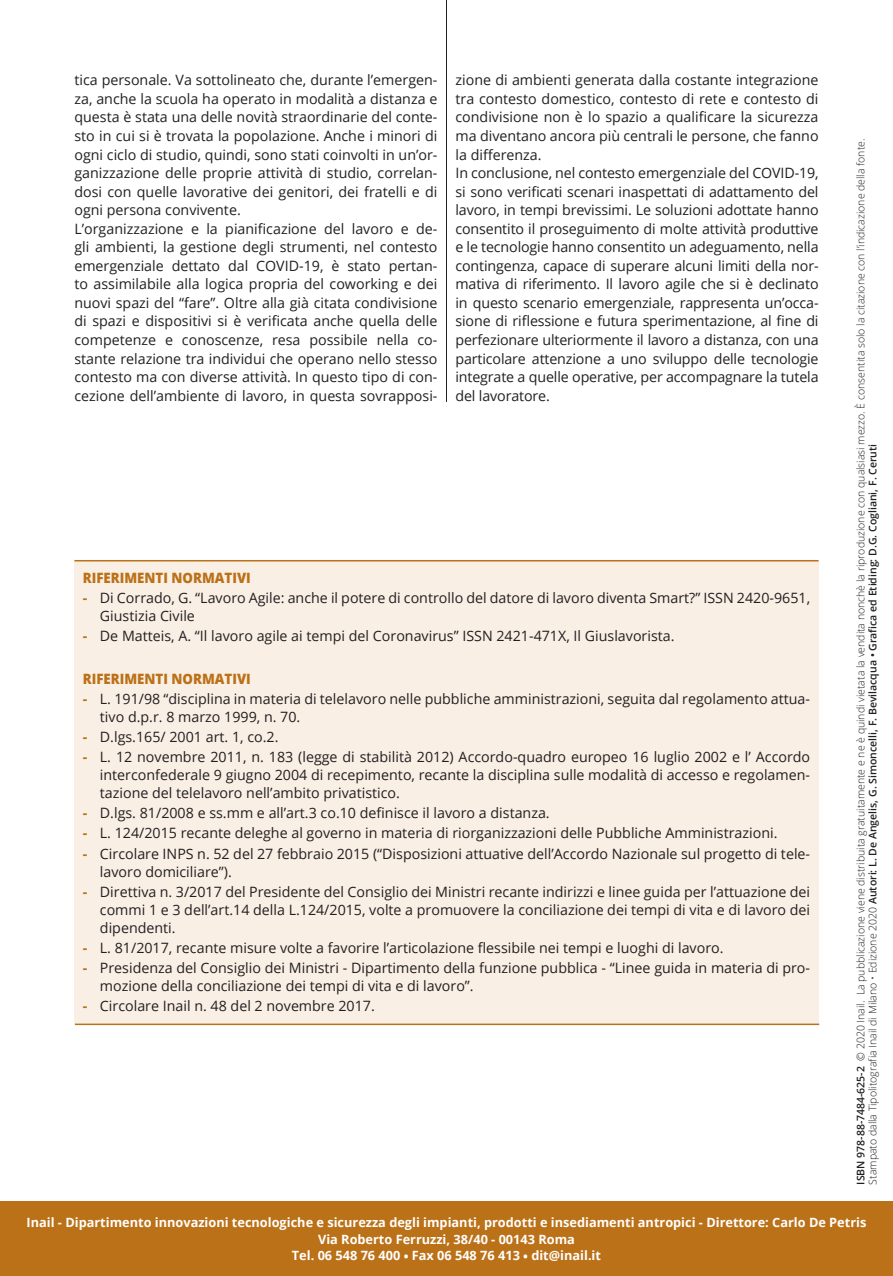
<style>
.page{position:relative;width:893px;height:1276px;background:#fff}
.page>*{position:absolute;margin:0;border:0;box-sizing:border-box;transform-origin:0 0}
.t1{font:14.25px/18.6px "Open Sans";color:#231f20}
.t2{font:800 14.25px "Open Sans";color:#bb7118;scale:.93 1}
.t3{font:700 12.75px/16.5px "Open Sans";color:#fff;text-align:center}
.t4{font:300 10.5px/12px "Open Sans";color:#231f20}
.s1{font-weight:700;color:#bb7118}
.s2{font-weight:600}
</style>
<div class="page">
<div style="left:0;top:1201px;width:893px;height:75px;background:#bb7118"></div>
<hr style="left:446px;top:0;width:1px;height:402px;background:#231f20">
<div style="left:74px;top:561px;width:745px;height:464px;background:#f9efe5"></div>
<hr style="left:74px;top:560px;width:745px;height:1px;background:#bb7118">
<hr style="left:75px;top:1023px;width:744px;height:2px;background:#bb7118">
<p class="t1" style="left:74px;top:70px;width:365px">tica personale. Va sottolineato che, durante l’emergen&shy;za, anche la scuola ha operato in modalità a distanza e questa è stata una delle novità straordinarie del conte&shy;sto in cui si è trovata la popolazione. Anche i minori di ogni ciclo di studio, quindi, sono stati coinvolti in un’or&shy;ganizzazione delle proprie attività di studio, correlan&shy;dosi con quelle lavorative dei genitori, dei fratelli e di ogni persona convivente.<br>L’organizzazione e la pianificazione del lavoro e de&shy;gli ambienti, la gestione degli strumenti, nel contesto emergenziale dettato dal COVID-19, è stato pertan&shy;to assimilabile alla logica propria del coworking e dei nuovi spazi del “fare”. Oltre alla già citata condivisione di spazi e dispositivi si è verificata anche quella delle competenze e conoscenze, resa possibile nella co&shy;stante relazione tra individui che operano nello stesso contesto ma con diverse attività. In questo tipo di con&shy;cezione dell’ambiente di lavoro, in questa sovrapposi-</p>
<p class="t1" style="left:455px;top:70px;width:365px">zione di ambienti generata dalla costante integrazione tra contesto domestico, contesto di rete e contesto di condivisione non è lo spazio a qualificare la sicurezza ma diventano ancora più centrali le persone, che fanno la differenza.<br>In conclusione, nel contesto emergenziale del COVID-19, si sono verificati scenari inaspettati di adattamento del lavoro, in tempi brevissimi. Le soluzioni adottate hanno consentito il proseguimento di molte attività produttive e le tecnologie hanno consentito un adeguamento, nella contingenza, capace di superare alcuni limiti della nor&shy;mativa di riferimento. Il lavoro agile che si è declinato in questo scenario emergenziale, rappresenta un’occa&shy;sione di riflessione e futura sperimentazione, al fine di perfezionare ulteriormente il lavoro a distanza, con una particolare attenzione a uno sviluppo delle tecnologie integrate a quelle operative, per accompagnare la tutela del lavoratore.</p>
<p class="t2" style="left:83px;top:568px;width:182px">RIFERIMENTI NORMATIVI</p>
<p class="t1" style="left:100px;top:588px;width:712px;line-height:18px;text-indent:-17px"><span class="s1">-</span> Di Corrado, G. “Lavoro Agile: anche il potere di controllo del datore di lavoro diventa Smart?” ISSN 2420-9651,<br>Giustizia Civile</p>
<p class="t1" style="left:83px;top:626px;width:593px"><span class="s1">-</span> De Matteis, A. “Il lavoro agile ai tempi del Coronavirus” ISSN 2421-471X, Il Giuslavorista.</p>
<p class="t2" style="left:83px;top:668px;width:182px">RIFERIMENTI NORMATIVI</p>
<p class="t1" style="left:100px;top:689px;width:712px;line-height:18px;text-indent:-17px"><span class="s1">-</span> L. 191/98 “disciplina in materia di telelavoro nelle pubbliche amministrazioni, seguita dal regolamento attua&shy;tivo d.p.r. 8 marzo 1999, n. 70.</p>
<p class="t1" style="left:83px;top:727px;width:197px"><span class="s1">-</span> D.lgs.165/ 2001 art. 1, co.2.</p>
<p class="t1" style="left:100px;top:747px;width:712px;line-height:18px;text-align:justify;text-indent:-17px"><span class="s1">-</span> L. 12 novembre 2011, n. 183 (legge di stabilità 2012) Accordo-quadro europeo 16 luglio 2002 e l’ Accordo interconfederale 9 giugno 2004 di recepimento, recante la disciplina sulle modalità di accesso e regolamen&shy;tazione del telelavoro nell’ambito privatistico.</p>
<p class="t1" style="left:83px;top:803px;width:468px"><span class="s1">-</span> D.lgs. 81/2008 e ss.mm e all’art.3 co.10 definisce il lavoro a distanza.</p>
<p class="t1" style="left:83px;top:823px;width:696px"><span class="s1">-</span> L. 124/2015 recante deleghe al governo in materia di riorganizzazioni delle Pubbliche Amministrazioni.</p>
<p class="t1" style="left:100px;top:844px;width:712px;line-height:18px;text-indent:-17px"><span class="s1">-</span> Circolare INPS n. 52 del 27 febbraio 2015 (“Disposizioni attuative dell’Accordo Nazionale sul progetto di tele&shy;lavoro domiciliare”).</p>
<p class="t1" style="left:100px;top:882px;width:712px;line-height:18px;text-align:justify;text-indent:-17px"><span class="s1">-</span> Direttiva n. 3/2017 del Presidente del Consiglio dei Ministri recante indirizzi e linee guida per l’attuazione dei commi 1 e 3 dell’art.14 della L.124/2015, volte a promuovere la conciliazione dei tempi di vita e di lavoro dei dipendenti.</p>
<p class="t1" style="left:83px;top:938px;width:642px"><span class="s1">-</span> L. 81/2017, recante misure volte a favorire l’articolazione flessibile nei tempi e luoghi di lavoro.</p>
<p class="t1" style="left:100px;top:958px;width:712px;line-height:18px;text-indent:-17px"><span class="s1">-</span> Presidenza del Consiglio dei Ministri - Dipartimento della funzione pubblica - “Linee guida in materia di pro&shy;mozione della conciliazione dei tempi di vita e di lavoro”.</p>
<p class="t1" style="left:83px;top:996px;width:293px"><span class="s1">-</span> Circolare Inail n. 48 del 2 novembre 2017.</p>
<p class="t4" style="left:854px;top:1184px;width:1047px;rotate:-90deg"><span class="s2">ISBN 978-88-7484-625-2</span> © 2020 Inail. La pubblicazione viene distribuita gratuitamente e ne è quindi vietata la vendita nonchè la riproduzione con qualsiasi mezzo. È consentita solo la citazione con l’indicazione della fonte.<br>Stampato dalla Tipolitografia Inail di Milano • Edizione 2020 <span class="s2">Autori: L. De Angelis, G. Simoncelli, F. Bevilacqua • Grafica ed Etiding: D.G. Cogliani, F. Ceruti</span></p>
<p class="t3" style="left:27px;top:1214px;width:841px">Inail - Dipartimento innovazioni tecnologiche e sicurezza degli impianti, prodotti e insediamenti antropici - Direttore: Carlo De Petris<br>Via Roberto Ferruzzi, 38/40 - 00143 Roma<br>Tel. 06 548 76 400 • Fax 06 548 76 413 • dit@inail.it</p>
</div>
